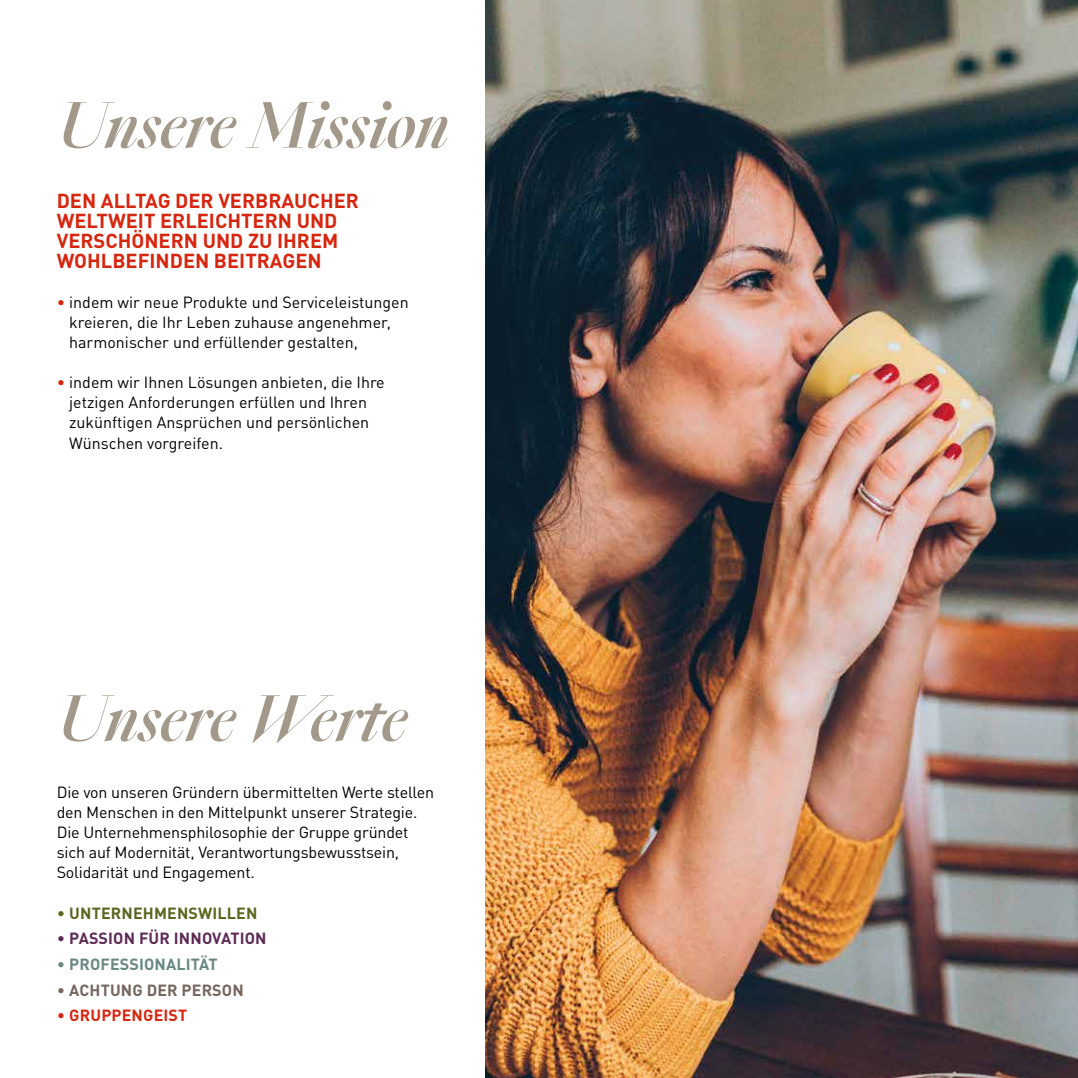
<style>
.page{position:relative;width:1078px;height:1078px;background:#fff}
.page>*{position:absolute;margin:0;border:0;box-sizing:border-box;transform-origin:0 0}
.t1{font:italic 500 60px "Sang Bleu Empire";letter-spacing:-.02em;color:#a3998b}
.t2{font:700 20px/20px "DINOT";color:#d72610}
.t3{font:16px/20px "DINOT";letter-spacing:-.01em;color:#000}
.t4{font:700 16px "DINOT";letter-spacing:.01em;color:#5d2b56}
.t5{font:700 16px "DINOT";letter-spacing:.01em;color:#5f6622}
.t6{font:700 16px "DINOT";letter-spacing:.01em;color:#688882}
.t7{font:700 16px "DINOT";letter-spacing:.01em;color:#74665f}
.t8{font:700 16px "DINOT";letter-spacing:.01em;color:#d72610}
.s1{color:#d72610}
.s2{font-weight:400}
</style>
<div class="page">
<img style="left:485px;top:0;width:592px;height:1077px">
<h1 class="t1" style="left:57px;top:84px;width:394px">Unsere Mission</h1>
<p class="t2" style="left:57px;top:190px;width:303px">DEN ALLTAG DER VERBRAUCHER<br>WELTWEIT ERLEICHTERN UND<br>VERSCHÖNERN UND ZU IHREM<br>WOHLBEFINDEN BEITRAGEN</p>
<p class="t3" style="left:69px;top:292px;width:341px;text-indent:-12px"><span class="s1">•</span> indem wir neue Produkte und Serviceleistungen kreieren, die Ihr Leben zuhause angenehmer, harmonischer und erfüllender gestalten,</p>
<p class="t3" style="left:69px;top:372px;width:317px;text-indent:-12px"><span class="s1">•</span> indem wir Ihnen Lösungen anbieten, die Ihre jetzigen Anforderungen erfüllen und Ihren zukünftigen Ansprüchen und persönlichen Wünschen vorgreifen.</p>
<h1 class="t1" style="left:57px;top:676px;width:352px">Unsere Werte</h1>
<p class="t3" style="left:57px;top:782px;width:379px">Die von unseren Gründern übermittelten Werte stellen den Menschen in den Mittelpunkt unserer Strategie.<br>Die Unternehmensphilosophie der Gruppe gründet sich auf Modernität, Verantwortungsbewusstsein, Solidarität und Engagement.</p>
<p class="t5" style="left:57px;top:902px;width:202px"><span class="s2">•</span> UNTERNEHMENSWILLEN</p>
<p class="t4" style="left:57px;top:927px;width:211px"><span class="s2">•</span> PASSION FÜR INNOVATION</p>
<p class="t6" style="left:57px;top:953px;width:162px"><span class="s2">•</span> PROFESSIONALITÄT</p>
<p class="t7" style="left:57px;top:979px;width:188px"><span class="s2">•</span> ACHTUNG DER PERSON</p>
<p class="t8" style="left:57px;top:1004px;width:132px"><span class="s2">•</span> GRUPPENGEIST</p>
</div>
